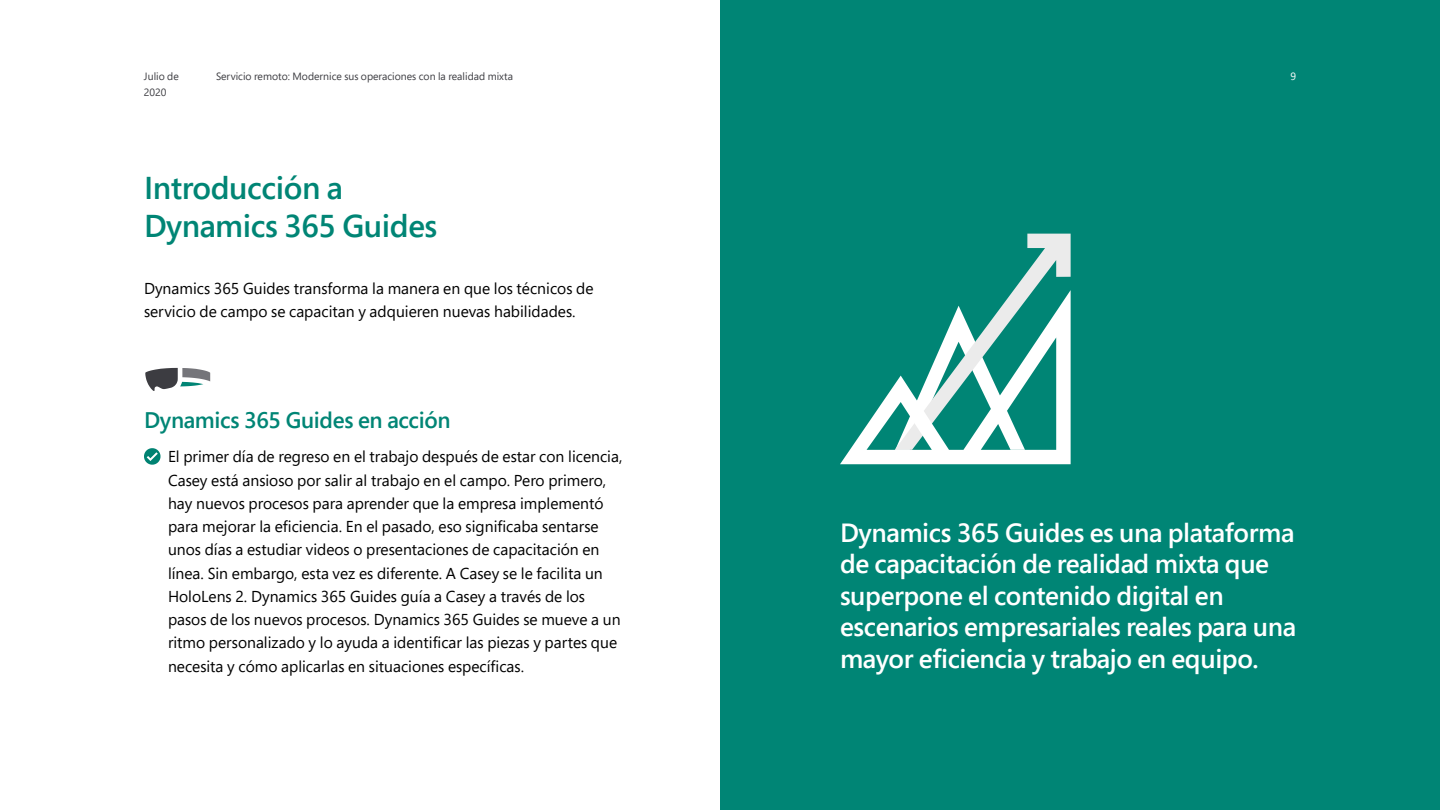
<style>
.page{position:relative;width:1440px;height:810px;background:#fff}
.page>*{position:absolute;margin:0;border:0;box-sizing:border-box;transform-origin:0 0}
.H2_titles{font:600 31.5px/37.8px "Segoe Pro";letter-spacing:-.015em;color:#008575}
.destacados{font:600 26.25px/31.5px "Segoe Pro";letter-spacing:-.015em;color:#fff}
.subtitles_30{font:600 22.5px "Segoe Pro";letter-spacing:-.015em;color:#008575}
.Body_Copy__21_31{font:15.75px/23.2px "Segoe Pro";color:#000}
.t1{font:10.5px "Segoe Pro";color:#3c3c41}
.t2{font:10.5px "Segoe Pro";color:#fff}
.s1{color:#fff}
</style>
<div class="page">
<div style="left:720px;top:0;width:720px;height:810px;background:#008575"></div>
<svg style="left:144px;top:448px;width:17px;height:17px"></svg>
<svg style="left:840px;top:234px;width:231px;height:230px"></svg>
<svg style="left:145px;top:368px;width:65px;height:23px"></svg>
<p class="t1" style="left:144px;top:69px;width:36px">Julio de</p>
<p class="t2" style="left:1290px;top:69px;width:7px">9</p>
<p class="t1" style="left:144px;top:85px;width:24px">2020</p>
<p class="t1" style="left:216px;top:69px;width:298px">Servicio remoto: Modernice sus operaciones con la realidad mixta</p>
<p class="H2_titles" style="left:144px;top:168px;width:295px">Introducción a<br>Dynamics 365 Guides</p>
<p class="Body_Copy__21_31" style="left:144px;top:276px;width:451px">Dynamics 365 Guides transforma la manera en que los técnicos de servicio de campo se capacitan y adquieren nuevas habilidades.</p>
<p class="subtitles_30" style="left:144px;top:405px;width:308px">Dynamics 365 Guides en acción</p>
<p class="Body_Copy__21_31" style="left:168px;top:445px;width:456px;text-indent:-14px"><span class="s1">•</span> El primer día de regreso en el trabajo después de estar con licencia, Casey está ansioso por salir al trabajo en el campo. Pero primero, hay nuevos procesos para aprender que la empresa implementó para mejorar la eficiencia. En el pasado, eso significaba sentarse unos días a estudiar videos o presentaciones de capacitación en línea. Sin embargo, esta vez es diferente. A Casey se le facilita un HoloLens 2. Dynamics 365 Guides guía a Casey a través de los pasos de los nuevos procesos. Dynamics 365 Guides se mueve a un ritmo personalizado y lo ayuda a identificar las piezas y partes que necesita y cómo aplicarlas en situaciones específicas.</p>
<p class="destacados" style="left:840px;top:516px;width:457px">Dynamics 365 Guides es una plataforma de capacitación de realidad mixta que superpone el contenido digital en escenarios empresariales reales para una mayor eficiencia y trabajo en equipo.</p>
</div>
